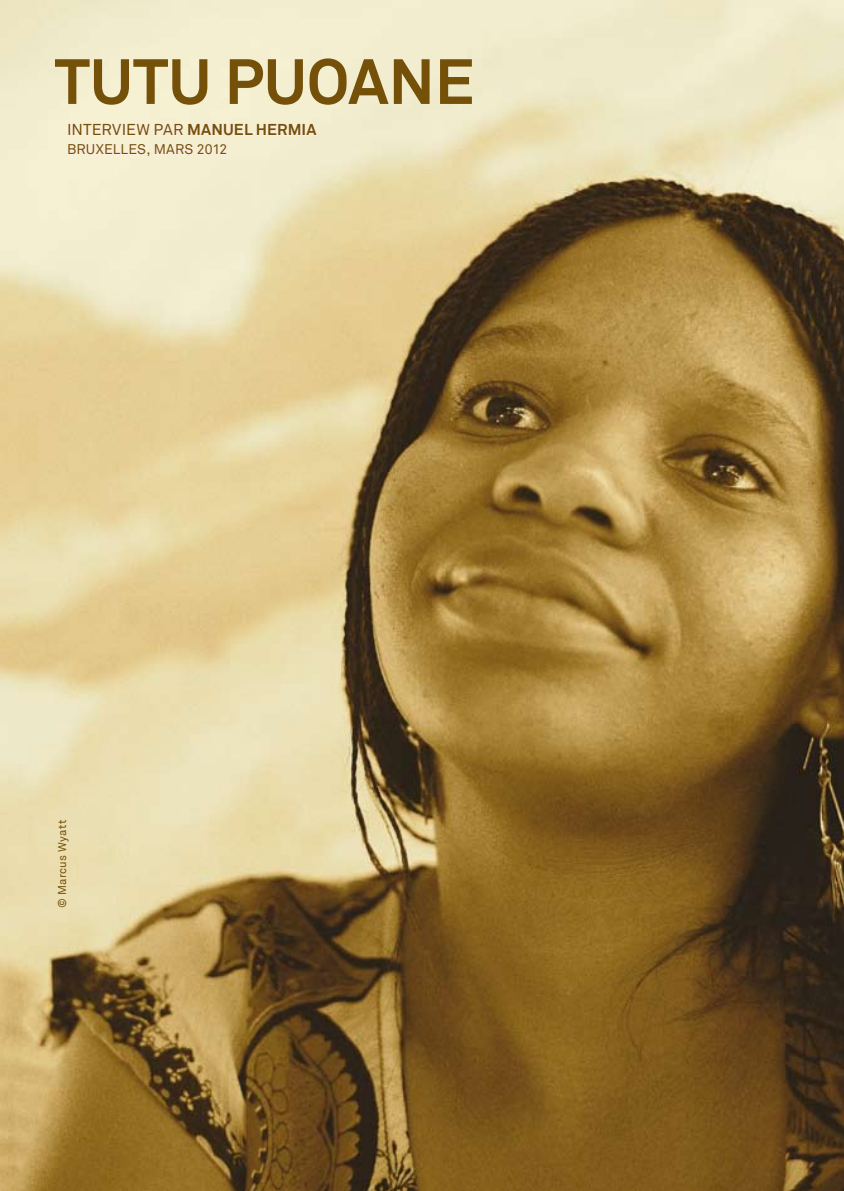
<style>
.page{position:relative;width:844px;height:1191px;background:#fff}
.page>*{position:absolute;margin:0;border:0;box-sizing:border-box;transform-origin:0 0}
.t1{font:700 63px "Akkurat";color:#745009}
.t2{font:15.75px "Akkurat";letter-spacing:.01em;color:#745009}
.t3{font:14px "Akkurat";letter-spacing:.01em;color:#745009}
.t4{font:11.38px "Akkurat";letter-spacing:.02em;color:#745009}
.s1{font-weight:700}
</style>
<div class="page">
<img style="left:0;top:0;width:843px;height:1191px">
<svg style="left:67px;top:119px;width:251px;height:39px;background:#f7eed6"></svg>
<h1 class="t1" style="left:55px;top:42px;width:421px">TUTU PUOANE</h1>
<p class="t2" style="left:67px;top:120px;width:251px">INTERVI EW PAR <span class="s1">MANUEL HERMIA</span></p>
<p class="t3" style="left:67px;top:141px;width:162px">BRUXELLES, MARS 2012</p>
<p class="t4" style="left:55px;top:907px;width:89px;rotate:-90deg">© MARCUS WYATT</p>
</div>
